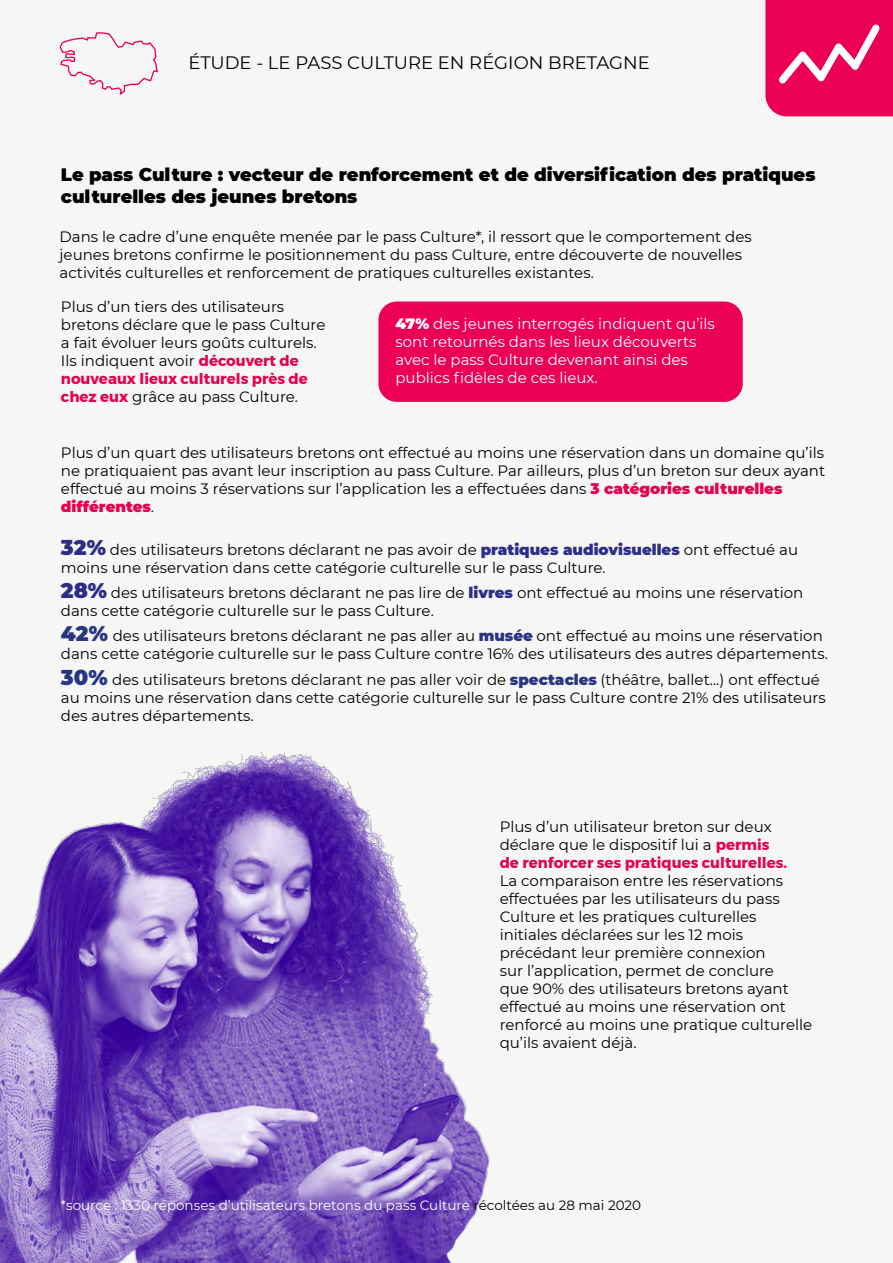
<style>
.page{position:relative;width:893px;height:1263px;background:#f6f6f4}
.page>*{position:absolute;margin:0;border:0;box-sizing:border-box;transform-origin:0 0}
.t1{font:900 18px/21.6px "Montserrat";color:#000}
.t2{font:18px "Montserrat";color:#000}
.t3{font:15px/18px "Montserrat";color:#000}
.t4{font:15px/18px "Montserrat";color:#fff}
.t5{font:13.5px "Montserrat";color:#fff}
.s1{font-weight:700;color:#e50051}
.s2{font-weight:900}
.s3{font-weight:900;color:#e50051}
.s4{font-weight:900;font-size:21px;color:#2d2e87}
.s5{font-weight:900;color:#2d2e87}
.s6{font-weight:900;font-size:21px;color:#283583}
.s7{font-weight:900;color:#283583}
.s8{color:#000}
</style>
<div class="page">
<svg style="left:765px;top:0;width:128px;height:116px;background:#ec1764"></svg>
<div style="left:378px;top:301px;width:365px;height:101px;background:#eb0055;border-radius:18px"></div>
<svg style="left:59px;top:32px;width:99px;height:63px"></svg>
<img style="left:0;top:753px;width:489px;height:510px">
<p class="t2" style="left:188px;top:50px;width:463px">ÉTUDE - LE PASS CULTURE EN RÉGION BRETAGNE</p>
<p class="t1" style="left:61px;top:163px;width:756px">Le pass Culture : vecteur de renforcement et de diversification des pratiques culturelles des jeunes bretons</p>
<p class="t3" style="left:60px;top:227px;width:694px">Dans le cadre d’une enquête menée par le pass Culture*, il ressort que le comportement des jeunes bretons confirme le positionnement du pass Culture, entre découverte de nouvelles activités culturelles et renforcement de pratiques culturelles existantes.</p>
<p class="t3" style="left:61px;top:297px;width:266px">Plus d’un tiers des utilisateurs bretons déclare que le pass Culture a fait évoluer leurs goûts culturels.<br>Ils indiquent avoir <span class="s1">découvert de nouveaux lieux culturels près de chez eux</span> grâce au pass Culture.</p>
<p class="t4" style="left:395px;top:314px;width:321px"><span class="s2">47%</span> des jeunes interrogés indiquent qu’ils sont retournés dans les lieux découverts avec le pass Culture devenant ainsi des publics fidèles de ces lieux.</p>
<p class="t3" style="left:61px;top:443px;width:766px">Plus d’un quart des utilisateurs bretons ont effectué au moins une réservation dans un domaine qu’ils ne pratiquaient pas avant leur inscription au pass Culture. Par ailleurs, plus d’un breton sur deux ayant effectué au moins 3 réservations sur l’application les a effectuées dans <span class="s3">3 catégories culturelles différentes</span>.</p>
<p class="t3" style="left:61px;top:540px;width:739px"><span class="s4">32%</span> des utilisateurs bretons déclarant ne pas avoir de <span class="s5">pratiques audiovisuelles</span> ont effectué au moins une réservation dans cette catégorie culturelle sur le pass Culture.</p>
<p class="t3" style="left:61px;top:583px;width:744px"><span class="s4">28%</span> des utilisateurs bretons déclarant ne pas lire de <span class="s5">livres</span> ont effectué au moins une réservation dans cette catégorie culturelle sur le pass Culture.</p>
<p class="t3" style="left:61px;top:627px;width:768px"><span class="s6">42%</span> des utilisateurs bretons déclarant ne pas aller au <span class="s7">musée</span> ont effectué au moins une réservation dans cette catégorie culturelle sur le pass Culture contre 16% des utilisateurs des autres départements.</p>
<p class="t3" style="left:61px;top:670px;width:766px"><span class="s6">30%</span> des utilisateurs bretons déclarant ne pas aller voir de <span class="s7">spectacles</span> (théâtre, ballet...) ont effectué au moins une réservation dans cette catégorie culturelle sur le pass Culture contre 21% des utilisateurs des autres départements.</p>
<p class="t3" style="left:500px;top:817px;width:289px">Plus d’un utilisateur breton sur deux déclare que le dispositif lui a <span class="s1">permis de renforcer ses pratiques culturelles.</span></p>
<p class="t3" style="left:500px;top:871px;width:314px">La comparaison entre les réservations effectuées par les utilisateurs du pass Culture et les pratiques culturelles initiales déclarées sur les 12 mois précédant leur première connexion<br>sur l’application, permet de conclure<br>que 90% des utilisateurs bretons ayant effectué au moins une réservation ont renforcé au moins une pratique culturelle qu’ils avaient déjà.</p>
<p class="t5" style="left:61px;top:1195px;width:582px">*source : 1330 réponses d’utilisateurs bretons du pass Culture <span class="s8">récoltées au 28 mai 2020</span></p>
</div>
